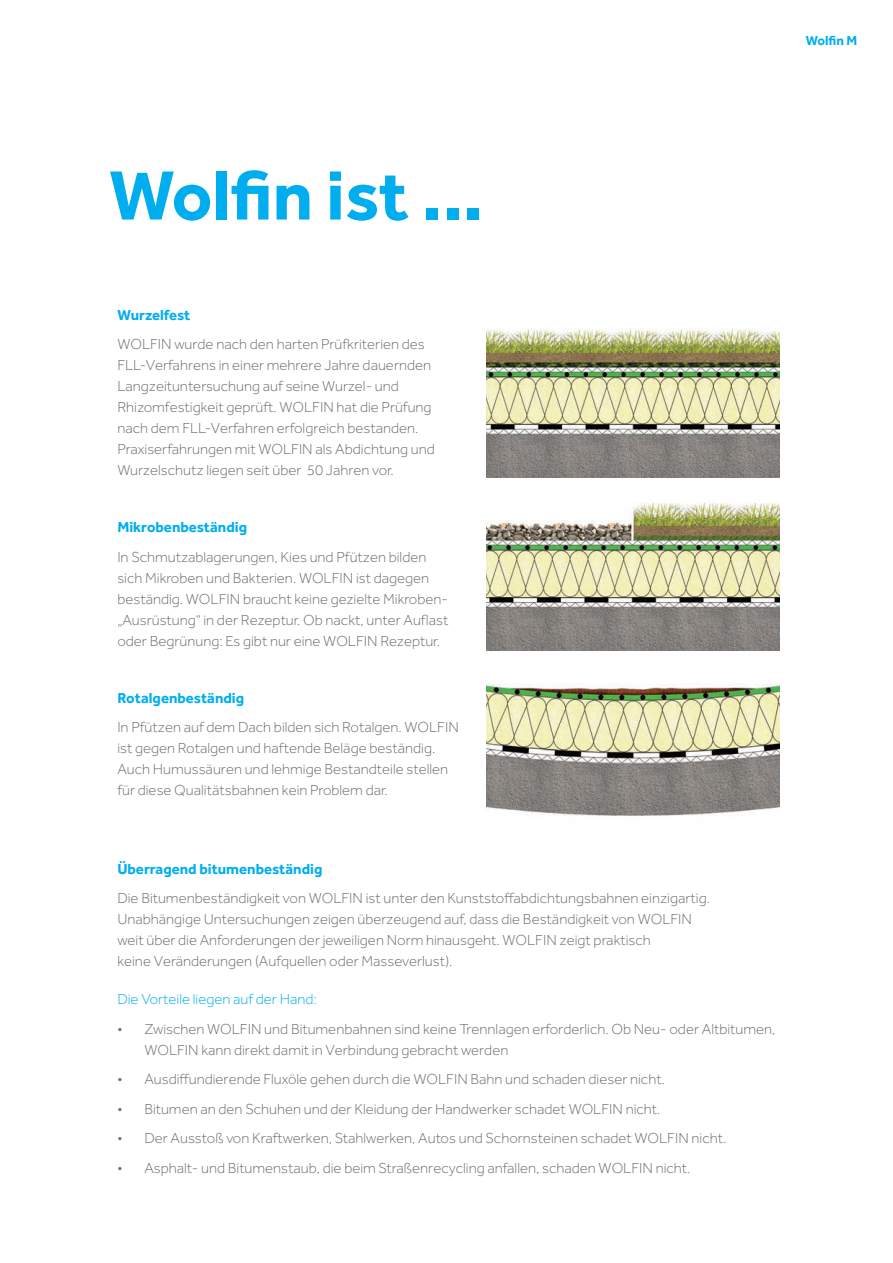
<style>
.page{position:relative;width:893px;height:1263px;background:#fff}
.page>*{position:absolute;margin:0;border:0;box-sizing:border-box;transform-origin:0 0}
.Main_title_copy{font:700 72px "Effra";color:#00aeef}
.Body_Lead_in{font:300 15px/21px "Effra";color:#6c6d70}
.Body_Lead_in-2{font:700 15px "Effra";color:#00aeef}
.Body_Lead_in-3{font:300 15px "Effra";color:#00aeef}
.t1{font:700 13.5px "Effra";color:#00aeef}
</style>
<div class="page">
<img style="left:487px;top:329px;width:292px;height:148px">
<img style="left:487px;top:502px;width:292px;height:148px">
<img style="left:487px;top:683px;width:292px;height:133px">
<p class="t1" style="left:806px;top:32px;width:53px">Wolfin M</p>
<p class="Main_title_copy" style="left:109px;top:152px;width:376px">Wolfin ist ...</p>
<p class="Body_Lead_in-2" style="left:117px;top:305px;width:75px">Wurzelfest</p>
<p class="Body_Lead_in" style="left:117px;top:334px;width:319px">WOLFIN wurde nach den harten Prüfkriterien des FLL-Verfahrens in einer mehrere Jahre dauernden Langzeituntersuchung auf seine Wurzel- und Rhizomfestigkeit geprüft. WOLFIN hat die Prüfung nach dem FLL-Verfahren erfolgreich bestanden.<br>Praxiserfahrungen mit WOLFIN als Abdichtung und Wurzelschutz liegen seit über 50 Jahren vor.</p>
<p class="Body_Lead_in-2" style="left:117px;top:518px;width:131px">Mikrobenbeständig</p>
<p class="Body_Lead_in" style="left:117px;top:546px;width:333px">In Schmutzablagerungen, Kies und Pfützen bilden sich Mikroben und Bakterien. WOLFIN ist dagegen beständig. WOLFIN braucht keine gezielte Mikroben-„Ausrüstung“ in der Rezeptur. Ob nackt, unter Auflast oder Begrünung: Es gibt nur eine WOLFIN Rezeptur.</p>
<p class="Body_Lead_in-2" style="left:117px;top:689px;width:128px">Rotalgenbeständig</p>
<p class="Body_Lead_in" style="left:117px;top:717px;width:343px">In Pfützen auf dem Dach bilden sich Rotalgen. WOLFIN ist gegen Rotalgen und haftende Beläge beständig.<br>Auch Humussäuren und lehmige Bestandteile stellen für diese Qualitätsbahnen kein Problem dar.</p>
<p class="Body_Lead_in-2" style="left:117px;top:859px;width:207px">Überragend bitumenbeständig</p>
<p class="Body_Lead_in" style="left:117px;top:887px;width:594px">Die Bitumenbeständigkeit von WOLFIN ist unter den Kunststoffabdichtungsbahnen einzigartig.<br>Unabhängige Untersuchungen zeigen überzeugend auf, dass die Beständigkeit von WOLFIN weit über die Anforderungen der jeweiligen Norm hinausgeht. WOLFIN zeigt praktisch<br>keine Veränderungen (Aufquellen oder Masseverlust).</p>
<p class="Body_Lead_in-3" style="left:117px;top:991px;width:201px">Die Vorteile liegen auf der Hand:</p>
<p class="Body_Lead_in" style="left:144px;top:1018px;width:632px;text-indent:-27px">• Zwischen WOLFIN und Bitumenbahnen sind keine Trennlagen erforderlich. Ob Neu- oder Altbitumen,<br>WOLFIN kann direkt damit in Verbindung gebracht werden</p>
<p class="Body_Lead_in" style="left:117px;top:1068px;width:549px">• Ausdiffundierende Fluxöle gehen durch die WOLFIN Bahn und schaden dieser nicht.</p>
<p class="Body_Lead_in" style="left:117px;top:1098px;width:545px">• Bitumen an den Schuhen und der Kleidung der Handwerker schadet WOLFIN nicht.</p>
<p class="Body_Lead_in" style="left:117px;top:1127px;width:611px">• Der Ausstoß von Kraftwerken, Stahlwerken, Autos und Schornsteinen schadet WOLFIN nicht.</p>
<p class="Body_Lead_in" style="left:117px;top:1157px;width:575px">• Asphalt- und Bitumenstaub, die beim Straßenrecycling anfallen, schaden WOLFIN nicht.</p>
</div>
